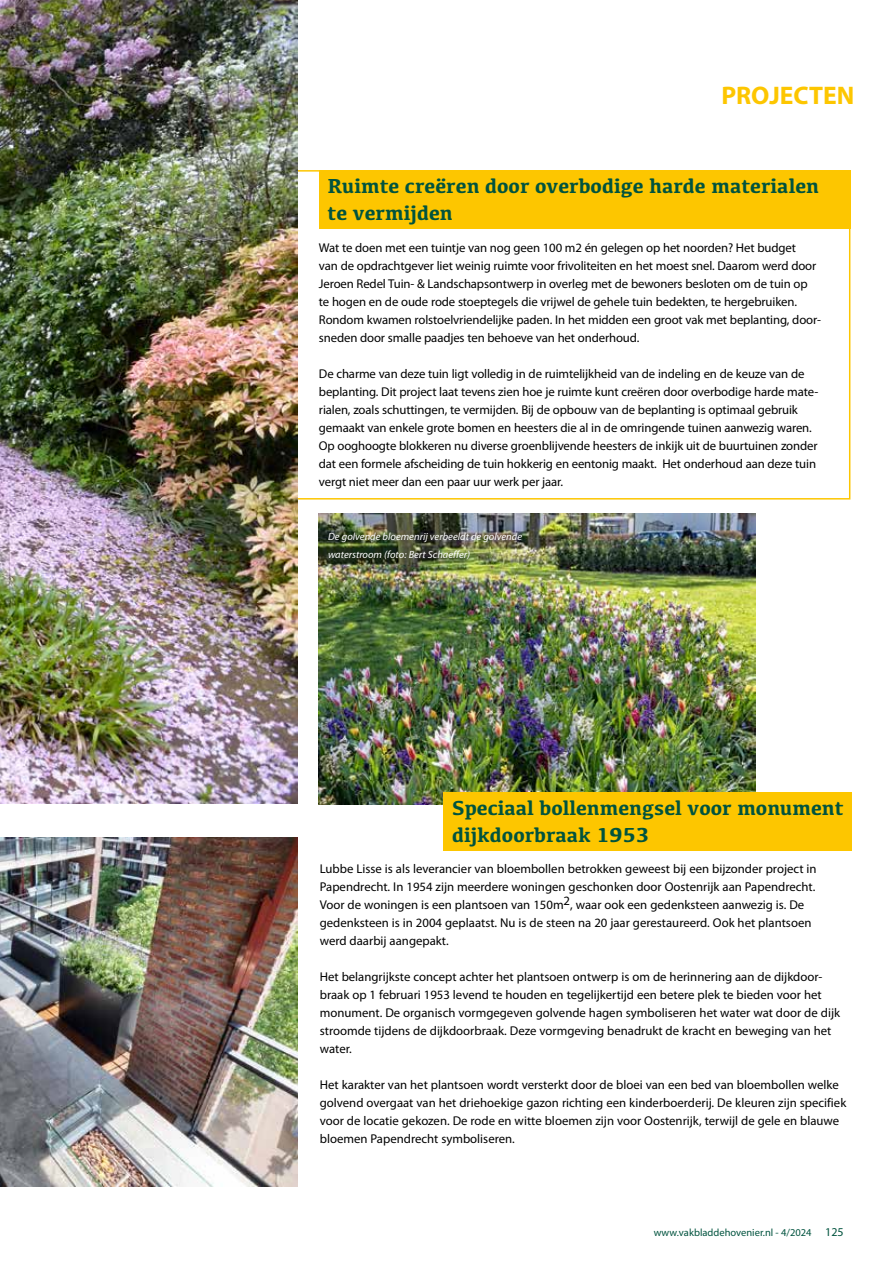
<style>
.page{position:relative;width:893px;height:1263px;background:#fff}
.page>*{position:absolute;margin:0;border:0;box-sizing:border-box;transform-origin:0 0}
.t1{font:700 25.5px "Myriad Pro";color:#fdc600}
.t2{font:700 21px/27px "Kefa";color:#00533e}
.t3{font:12.75px/18px "Myriad Pro";letter-spacing:-.01em;color:#000}
.t4{font:italic 10.5px/18px "Myriad Pro";color:#fff}
.t5{font:10.5px "Myriad Pro";color:#00533e}
.s1{font-size:12px}
</style>
<div class="page">
<img style="left:0;top:0;width:298px;height:804px">
<img style="left:0;top:837px;width:298px;height:349px">
<div style="left:319px;top:170px;width:531px;height:59px;background:#fdc600"></div>
<img style="left:318px;top:513px;width:437px;height:291px">
<div style="left:444px;top:792px;width:408px;height:58px;background:#fdc600"></div>
<h1 class="t1" style="left:721px;top:79px;width:134px">PROJECTEN</h1>
<h2 class="t2" style="left:328px;top:172px;width:493px">Ruimte creëren door overbodige harde materialen te vermijden</h2>
<p class="t3" style="left:319px;top:239px;width:504px">Wat te doen met een tuintje van nog geen 100 m2 én gelegen op het noorden? Het budget<br>van de opdrachtgever liet weinig ruimte voor frivoliteiten en het moest snel. Daarom werd door Jeroen Redel Tuin- &amp; Landschapsontwerp in overleg met de bewoners besloten om de tuin op te hogen en de oude rode stoeptegels die vrijwel de gehele tuin bedekten, te hergebruiken.<br>Rondom kwamen rolstoelvriendelijke paden. In het midden een groot vak met beplanting, door&shy;sneden door smalle paadjes ten behoeve van het onderhoud.</p>
<p class="t3" style="left:319px;top:365px;width:501px">De charme van deze tuin ligt volledig in de ruimtelijkheid van de indeling en de keuze van de beplanting. Dit project laat tevens zien hoe je ruimte kunt creëren door overbodige harde mate&shy;rialen, zoals schuttingen, te vermijden. Bij de opbouw van de beplanting is optimaal gebruik gemaakt van enkele grote bomen en heesters die al in de omringende tuinen aanwezig waren.<br>Op ooghoogte blokkeren nu diverse groenblijvende heesters de inkijk uit de buurtuinen zonder dat een formele afscheiding de tuin hokkerig en eentonig maakt. Het onderhoud aan deze tuin vergt niet meer dan een paar uur werk per jaar.</p>
<p class="t4" style="left:328px;top:527px;width:196px">De golvende bloemenrij verbeeldt de golvende waterstroom (foto: Bert Schaeffer)</p>
<h2 class="t2" style="left:452px;top:793px;width:393px">Speciaal bollenmengsel voor monument dijkdoorbraak 1953</h2>
<p class="t3" style="left:320px;top:860px;width:498px">Lubbe Lisse is als leverancier van bloembollen betrokken geweest bij een bijzonder project in Papendrecht. In 1954 zijn meerdere woningen geschonken door Oostenrijk aan Papendrecht.<br>Voor de woningen is een plantsoen van 150m2, waar ook een gedenksteen aanwezig is. De gedenksteen is in 2004 geplaatst. Nu is de steen na 20 jaar gerestaureerd. Ook het plantsoen werd daarbij aangepakt.</p>
<p class="t3" style="left:320px;top:968px;width:522px">Het belangrijkste concept achter het plantsoen ontwerp is om de herinnering aan de dijkdoor&shy;braak op 1 februari 1953 levend te houden en tegelijkertijd een betere plek te bieden voor het monument. De organisch vormgegeven golvende hagen symboliseren het water wat door de dijk stroomde tijdens de dijkdoorbraak. Deze vormgeving benadrukt de kracht en beweging van het water.</p>
<p class="t3" style="left:320px;top:1076px;width:528px">Het karakter van het plantsoen wordt versterkt door de bloei van een bed van bloembollen welke golvend overgaat van het driehoekige gazon richting een kinderboerderij. De kleuren zijn specifiek voor de locatie gekozen. De rode en witte bloemen zijn voor Oostenrijk, terwijl de gele en blauwe bloemen Papendrecht symboliseren.</p>
<p class="t5" style="left:654px;top:1226px;width:191px">www.vakbladdehovenier.nl - 4/2024 <span class="s1">125</span></p>
</div>
